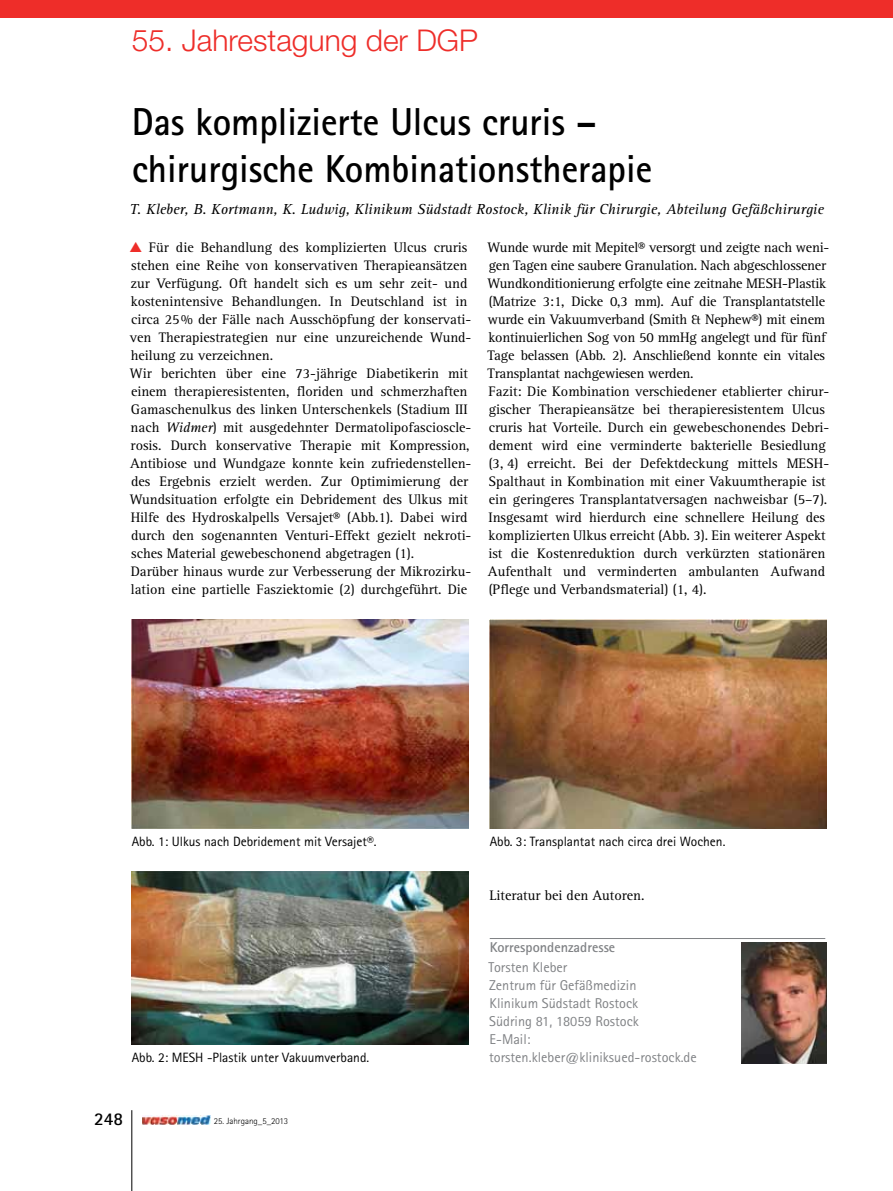
<style>
.page{position:relative;width:893px;height:1191px;background:#fff}
.page>*{position:absolute;margin:0;border:0;box-sizing:border-box;transform-origin:0 0}
.t1{font:700 39px/46.8px "Rotis Sans Serif Std";color:#000;scale:.95 1}
.t2{font:300 30px "Helvetica Neue LT Std";color:#ee2d29}
.t3{font:700 18px "Rotis Sans Serif Std";color:#000}
.t4{font:italic 15px "Rotis Serif Std";color:#000}
.t5{font:14.25px/18px "Rotis Serif Std";color:#000}
.t6{font:14.25px/18px "Rotis Sans Serif Std";color:#808285}
.t7{font:700 14.25px "Rotis Sans Serif Std";color:#808285}
.t8{font:13.5px "Rotis Sans Serif Std";color:#000}
.t9{font:300 9px "Rotis Sans Serif Std";color:#000}
.s1{color:#ee2d29}
.s2{font-style:italic}
</style>
<div class="page">
<hr style="left:132px;top:1110px;width:1px;height:81px;background:#000">
<div style="left:0;top:0;width:893px;height:17px;background:#ee2d29"></div>
<img style="left:142px;top:1115px;width:68px;height:9px">
<hr style="left:490px;top:938px;width:335px;height:1px;background:#808285">
<img style="left:132px;top:620px;width:336px;height:208px">
<img style="left:132px;top:871px;width:336px;height:173px">
<img style="left:490px;top:620px;width:336px;height:208px">
<img style="left:741px;top:942px;width:85px;height:121px">
<h2 class="t2" style="left:132px;top:22px;width:348px">55. Jahrestagung der DGP</h2>
<h1 class="t1" style="left:132px;top:98px;width:549px">Das komplizierte Ulcus cruris – chirurgische Kombinationstherapie</h1>
<p class="t4" style="left:130px;top:201px;width:695px">T. Kleber, B. Kortmann, K. Ludwig, Klinikum Südstadt Rostock, Klinik für Chirurgie, Abteilung Gefäßchirurgie</p>
<p class="t5" style="left:130px;top:239px;width:343px"><span class="s1">▲</span> Für die Behandlung des komplizierten Ulcus cruris stehen eine Reihe von konservativen Therapieansätzen zur Verfügung. Oft handelt sich es um sehr zeit- und kostenintensive Behandlungen. In Deutschland ist in circa 25% der Fälle nach Ausschöpfung der konservati&shy;ven Therapiestrategien nur eine unzureichende Wund&shy;heilung zu verzeichnen.<br>Wir berichten über eine 73-jährige Diabetikerin mit einem therapieresistenten, floriden und schmerzhaften Gamaschenulkus des linken Unterschenkels (Stadium III nach <span class="s2">Widmer</span>) mit ausgedehnter Dermatolipofascioscle&shy;rosis. Durch konservative Therapie mit Kompression, Antibiose und Wundgaze konnte kein zufriedenstellen&shy;des Ergebnis erzielt werden. Zur Optimimierung der Wundsituation erfolgte ein Debridement des Ulkus mit Hilfe des Hydroskalpells Versajet® (Abb.1). Dabei wird durch den sogenannten Venturi-Effekt gezielt nekroti&shy;sches Material gewebeschonend abgetragen (1).<br>Darüber hinaus wurde zur Verbesserung der Mikrozirku&shy;lation eine partielle Fasziektomie (2) durchgeführt. Die</p>
<p class="t5" style="left:488px;top:239px;width:343px">Wunde wurde mit Mepitel® versorgt und zeigte nach weni&shy;gen Tagen eine saubere Granulation. Nach abgeschlossener Wundkonditionierung erfolgte eine zeitnahe MESH-Plastik (Matrize 3:1, Dicke 0,3 mm). Auf die Transplantatstelle wurde ein Vakuumverband (Smith &amp; Nephew®) mit einem kontinuierlichen Sog von 50 mmHg angelegt und für fünf Tage belassen (Abb. 2). Anschließend konnte ein vitales Transplantat nachgewiesen werden.<br>Fazit: Die Kombination verschiedener etablierter chirur&shy;gischer Therapieansätze bei therapieresistentem Ulcus cruris hat Vorteile. Durch ein gewebeschonendes Debri&shy;dement wird eine verminderte bakterielle Besiedlung (3, 4) erreicht. Bei der Defektdeckung mittels MESH-Spalthaut in Kombination mit einer Vakuumtherapie ist ein geringeres Transplantatversagen nachweisbar (5–7).<br>Insgesamt wird hierdurch eine schnellere Heilung des komplizierten Ulkus erreicht (Abb. 3). Ein weiterer Aspekt ist die Kostenreduktion durch verkürzten stationären Aufenthalt und verminderten ambulanten Aufwand (Pflege und Verbandsmaterial) (1, 4).</p>
<p class="t8" style="left:132px;top:833px;width:246px">Abb. 1: Ulkus nach Debridement mit Versajet®.</p>
<p class="t8" style="left:132px;top:1049px;width:239px">Abb. 2: MESH -Plastik unter Vakuumverband.</p>
<p class="t3" style="left:94px;top:1107px;width:30px">248</p>
<p class="t9" style="left:214px;top:1115px;width:76px">25. Jahrgang_5_2013</p>
<p class="t8" style="left:490px;top:833px;width:237px">Abb. 3: Transplantat nach circa drei Wochen.</p>
<p class="t5" style="left:489px;top:887px;width:157px">Literatur bei den Autoren.</p>
<p class="t7" style="left:490px;top:937px;width:127px">Korrespondenzadresse</p>
<p class="t6" style="left:488px;top:958px;width:210px">Torsten Kleber<br>Zentrum für Gefäßmedizin<br>Klinikum Südstadt Rostock<br>Südring 81, 18059 Rostock<br>E-Mail: torsten.kleber@kliniksued-rostock.de</p>
</div>
